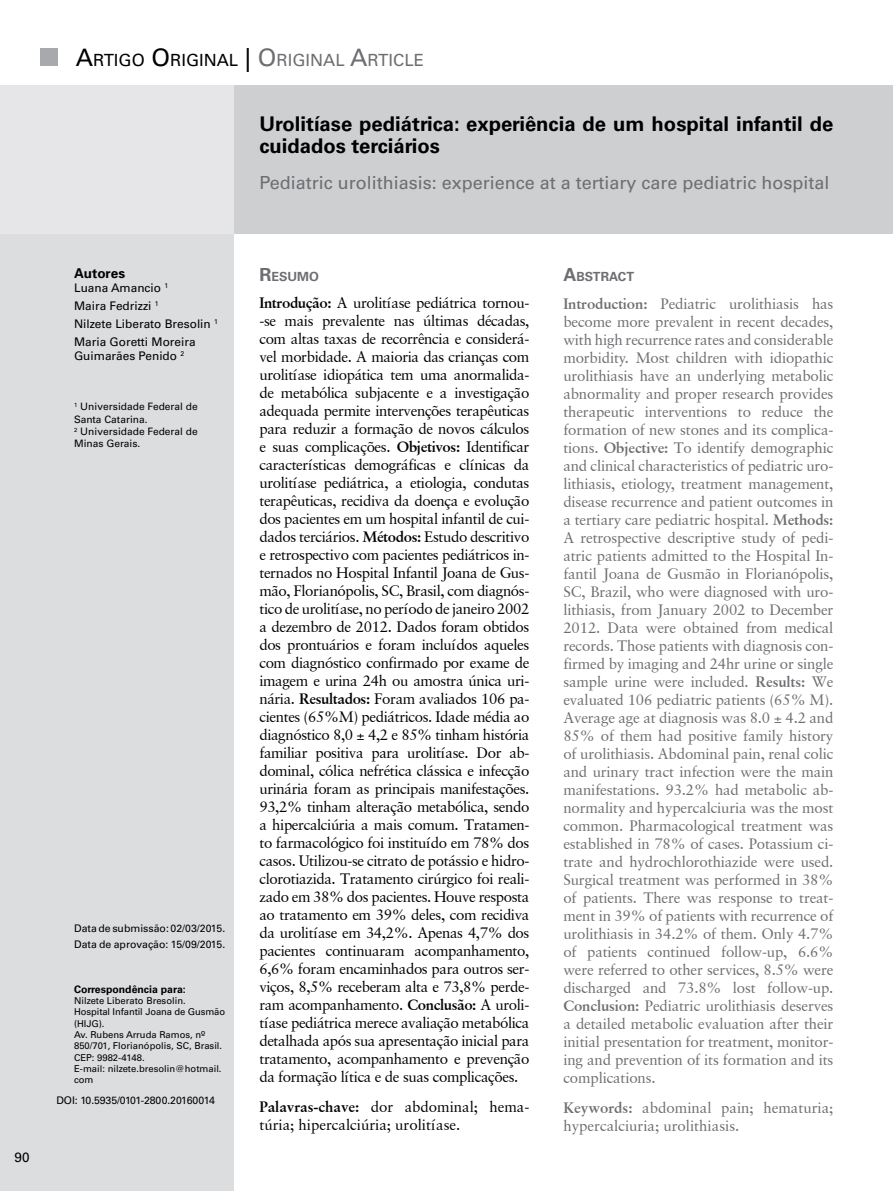
<style>
.page{position:relative;width:893px;height:1191px;background:#fff}
.page>*{position:absolute;margin:0;border:0;box-sizing:border-box;transform-origin:0 0}
.t1{font:700 20.25px/22.5px "Univers LT Std";color:#000}
.t2{font:18px "Univers LT Std";color:#6d6e71}
.t3{font:16.8px "Univers LT Std";color:#6d6e71}
.t4{font:15px/18px "Garamond Retrospective S Si";letter-spacing:-.025em;color:#000;text-align:justify}
.t5{font:15px/18px "Garamond Retrospective S Si";color:#6d6e71;text-align:justify}
.t6{font:15px/18px "Garamond Retrospective S Si";color:#000}
.t7{font:13.5px "Univers 65 Bold";color:#000}
.t8{font:13.5px "Univers LT Std";color:#000}
.t9{font:700 12.6px "Univers LT Std";color:#6d6e71}
.t10{font:11.85px/18.1px "Univers LT Std";color:#000}
.t11{font:10.5px/15.6px "Univers LT Std";color:#000}
.t12{font:700 10.5px "Univers LT Std";color:#000}
.t13{font:10.2px/12.3px "Univers LT Std";color:#000}
.t14{font:9.45px/11.4px "Univers LT Std";color:#000}
.s1{font-size:24px;color:#000}
.s2{color:#000}
.s3{font-size:24px}
.s4{font-family:"Swiss 721 BT"}
.s5{font-size:18px}
.s6{font-weight:700}
</style>
<div class="page">
<div style="left:40px;top:49px;width:17px;height:17px;background:#a7a9ac"></div>
<div style="left:0;top:85px;width:234px;height:1106px;background:#dcddde"></div>
<div style="left:0;top:85px;width:893px;height:149px;background:linear-gradient(to right,#e2e2e4,#c5c8c8)"></div>
<p class="t3" style="left:76px;top:50px;width:350px"><span class="s1">A</span><span class="s2">RTIGO</span> <span class="s1">O</span><span class="s2">RIGINAL</span> <span class="s1">|</span> <span class="s3">O</span>RIGINAL <span class="s3">A</span>RTICLE</p>
<h1 class="t1" style="left:259px;top:112px;width:576px">Urolitíase pediátrica: experiência de um hospital infantil de cuidados terciários</h1>
<p class="t2" style="left:259px;top:172px;width:572px">Pediatric urolithiasis: experience at a tertiary care pediatric hospital</p>
<p class="t7" style="left:74px;top:265px;width:53px">Autores</p>
<p class="t10" style="left:74px;top:278px;width:145px">Luana Amancio <sup>1<br></sup>Maira Fedrizzi <sup>1<br></sup>Nilzete Liberato Bresolin <sup>1<br></sup>Maria Goretti Moreira</p>
<p class="t10" style="left:74px;top:347px;width:112px">Guimarães Penido <sup>2</sup></p>
<p class="t13" style="left:74px;top:401px;width:125px"><sup>1</sup> Universidade Federal de<br>Santa Catarina.<br><sup>2</sup> Universidade Federal de<br>Minas Gerais.</p>
<p class="t8" style="left:15px;top:1149px;width:17px">90</p>
<p class="t11" style="left:74px;top:920px;width:153px">Data de submissão: 02/03/2015.<br>Data de aprovação: 15/09/2015.</p>
<p class="t12" style="left:74px;top:982px;width:113px">Correspondência para:</p>
<p class="t14" style="left:74px;top:995px;width:153px">Nilzete Liberato Bresolin.<br>Hospital Infantil Joana de Gusmão (HIJG).<br>Av. Rubens Arruda Ramos, n<span class="s4">º<br></span>850/701, Florianópolis, SC, Brasil.<br>CEP: 9982-4148.<br>E-mail: nilzete.bresolin@hotmail. com</p>
<p class="t11" style="left:56px;top:1092px;width:160px">DOI: 10.5935/0101-2800.20160014</p>
<p class="t9" style="left:259px;top:269px;width:61px"><span class="s5">R</span>ESUMO</p>
<p class="t9" style="left:563px;top:269px;width:72px"><span class="s5">A</span>BSTRACT</p>
<p class="t4" style="left:259px;top:293px;width:272px"><span class="s6">Introdução:</span> A urolitíase pediátrica tornou--se mais prevalente nas últimas décadas, com altas taxas de recorrência e considerá&shy;vel morbidade. A maioria das crianças com urolitíase idiopática tem uma anormalida&shy;de metabólica subjacente e a investigação adequada permite intervenções terapêuticas para reduzir a formação de novos cálculos e suas complicações. <span class="s6">Objetivos:</span> Identificar características demográficas e clínicas da urolitíase pediátrica, a etiologia, condutas terapêuticas, recidiva da doença e evolução dos pacientes em um hospital infantil de cui&shy;dados terciários. <span class="s6">Métodos:</span> Estudo descritivo e retrospectivo com pacientes pediátricos in&shy;ternados no Hospital Infantil Joana de Gus&shy;mão, Florianópolis, SC, Brasil, com diagnós&shy;tico de urolitíase, no período de janeiro 2002 a dezembro de 2012. Dados foram obtidos dos prontuários e foram incluídos aqueles com diagnóstico confirmado por exame de imagem e urina 24h ou amostra única uri&shy;nária. <span class="s6">Resultados:</span> Foram avaliados 106 pa&shy;cientes (65%M) pediátricos. Idade média ao diagnóstico 8,0 ± 4,2 e 85% tinham história familiar positiva para urolitíase. Dor ab&shy;dominal, cólica nefrética clássica e infecção urinária foram as principais manifestações.<br>93,2% tinham alteração metabólica, sendo a hipercalciúria a mais comum. Tratamen&shy;to farmacológico foi instituído em 78% dos casos. Utilizou-se citrato de potássio e hidro&shy;clorotiazida. Tratamento cirúrgico foi reali&shy;zado em 38% dos pacientes. Houve resposta ao tratamento em 39% deles, com recidiva da urolitíase em 34,2%. Apenas 4,7% dos pacientes continuaram acompanhamento, 6,6% foram encaminhados para outros ser&shy;viços, 8,5% receberam alta e 73,8% perde&shy;ram acompanhamento. <span class="s6">Conclusão:</span> A uroli&shy;tíase pediátrica merece avaliação metabólica detalhada após sua apresentação inicial para tratamento, acompanhamento e prevenção da formação lítica e de suas complicações.</p>
<p class="t5" style="left:563px;top:295px;width:272px"><span class="s6">Introduction:</span> Pediatric urolithiasis has become more prevalent in recent decades, with high recurrence rates and considerable morbidity. Most children with idiopathic urolithiasis have an underlying metabolic abnormality and proper research provides therapeutic interventions to reduce the formation of new stones and its complica&shy;tions. <span class="s6">Objective:</span> To identify demographic and clinical characteristics of pediatric uro&shy;lithiasis, etiology, treatment management, disease recurrence and patient outcomes in a tertiary care pediatric hospital. <span class="s6">Methods:<br></span>A retrospective descriptive study of pedi&shy;atric patients admitted to the Hospital In&shy;fantil Joana de Gusmão in Florianópolis, SC, Brazil, who were diagnosed with uro&shy;lithiasis, from January 2002 to December 2012. Data were obtained from medical records. Those patients with diagnosis con&shy;firmed by imaging and 24hr urine or single sample urine were included. <span class="s6">Results:</span> We evaluated 106 pediatric patients (65% M).<br>Average age at diagnosis was 8.0 ± 4.2 and 85% of them had positive family history of urolithiasis. Abdominal pain, renal colic and urinary tract infection were the main manifestations. 93.2% had metabolic ab&shy;normality and hypercalciuria was the most common. Pharmacological treatment was established in 78% of cases. Potassium ci&shy;trate and hydrochlorothiazide were used.<br>Surgical treatment was performed in 38% of patients. There was response to treat&shy;ment in 39% of patients with recurrence of urolithiasis in 34.2% of them. Only 4.7% of patients continued follow-up, 6.6% were referred to other services, 8.5% were discharged and 73.8% lost follow-up.<br><span class="s6">Conclusion:</span> Pediatric urolithiasis deserves a detailed metabolic evaluation after their initial presentation for treatment, monitor&shy;ing and prevention of its formation and its complications.</p>
<p class="t6" style="left:259px;top:1097px;width:271px"><span class="s6">Palavras-chave:</span> dor abdominal; hema&shy;túria; hipercalciúria; urolitíase.</p>
<p class="t5" style="left:563px;top:1098px;width:271px"><span class="s6">Keywords:</span> abdominal pain; hematuria; hypercalciuria; urolithiasis.</p>
</div>
